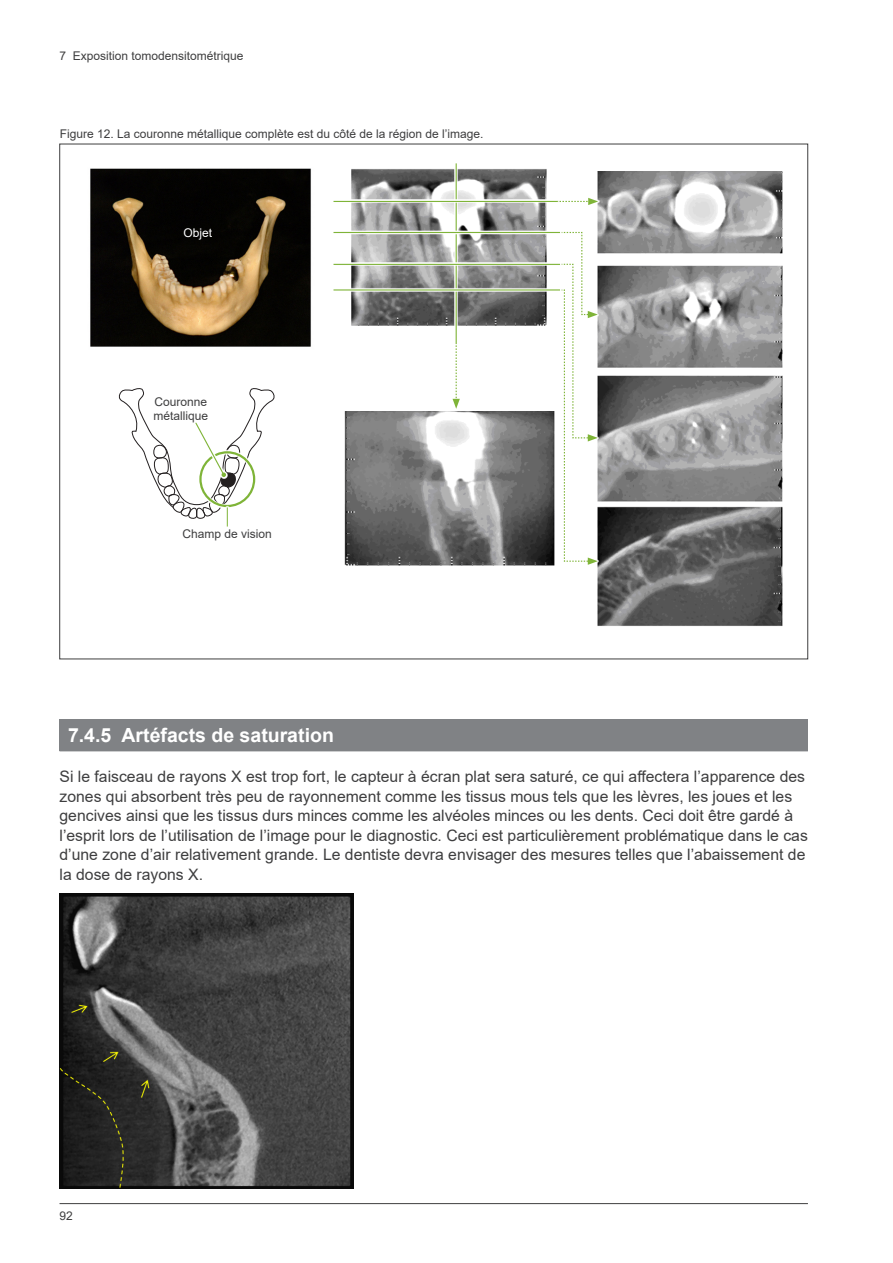
<style>
.page{position:relative;width:893px;height:1263px;background:#fff}
.page>*{position:absolute;margin:0;border:0;box-sizing:border-box;transform-origin:0 0}
.t1{font:700 19.5px "Arial";color:#fff}
.t2{font:15.75px/19.5px "Arial";color:#3e3e3f}
.t3{font:12px/13.5px "Arial";color:#3e3e3f}
.t4{font:12px "Arial";color:#fff}
</style>
<div class="page">
<hr style="left:60px;top:1203px;width:748px;height:1px;background:#3e3e3f">
<img style="left:344px;top:412px;width:211px;height:154px">
<img style="left:597px;top:171px;width:186px;height:455px">
<img style="left:351px;top:169px;width:196px;height:157px">
<svg style="left:454px;top:163px;width:4px;height:181px"></svg>
<hr style="left:456px;top:163px;width:1px;height:182px;background:#7fb438">
<svg style="left:333px;top:199px;width:225px;height:5px"></svg>
<hr style="left:333px;top:201px;width:227px;height:1px;background:#7fb438">
<div style="left:332px;top:230px;width:230px;height:5px;background:#f3f6ef"></div>
<hr style="left:333px;top:232px;width:227px;height:1px;background:#7fb438">
<svg style="left:333px;top:262px;width:227px;height:4px"></svg>
<hr style="left:333px;top:264px;width:227px;height:1px;background:#7fb438">
<svg style="left:351px;top:288px;width:196px;height:4px"></svg>
<hr style="left:333px;top:289px;width:227px;height:2px;background:#7fb438">
<svg style="left:560px;top:230px;width:39px;height:90px"></svg>
<svg style="left:560px;top:231px;width:38px;height:334px"></svg>
<div style="left:558px;top:196px;width:42px;height:11px;background:#fff"></div>
<svg style="left:559px;top:198px;width:39px;height:7px"></svg>
<div style="left:451px;top:344px;width:10px;height:66px;background:#fff"></div>
<svg style="left:453px;top:345px;width:7px;height:64px"></svg>
<img style="left:60px;top:893px;width:294px;height:295px">
<svg style="left:118px;top:388px;width:157px;height:138px"></svg>
<img style="left:90px;top:168px;width:221px;height:179px">
<div style="left:60px;top:720px;width:748px;height:31px;background:#808285"></div>
<p class="t3" style="left:60px;top:48px;width:186px">7 Exposition tomodensitométrique</p>
<p class="t3" style="left:60px;top:127px;width:425px">Figure 12. La couronne métallique complète est du côté de la région de l’image.</p>
<p class="t4" style="left:183px;top:225px;width:30px">Objet</p>
<p class="t3" style="left:153px;top:395px;width:56px">Couronne métallique</p>
<p class="t3" style="left:183px;top:527px;width:91px">Champ de vision</p>
<p class="t1" style="left:68px;top:722px;width:267px">7.4.5 Artéfacts de saturation</p>
<p class="t2" style="left:60px;top:767px;width:750px">Si le faisceau de rayons X est trop fort, le capteur à écran plat sera saturé, ce qui affectera l’apparence des zones qui absorbent très peu de rayonnement comme les tissus mous tels que les lèvres, les joues et les gencives ainsi que les tissus durs minces comme les alvéoles minces ou les dents. Ceci doit être gardé à l’esprit lors de l’utilisation de l’image pour le diagnostic. Ceci est particulièrement problématique dans le cas d’une zone d’air relativement grande. Le dentiste devra envisager des mesures telles que l’abaissement de la dose de rayons X.</p>
<p class="t3" style="left:60px;top:1209px;width:15px">92</p>
</div>
